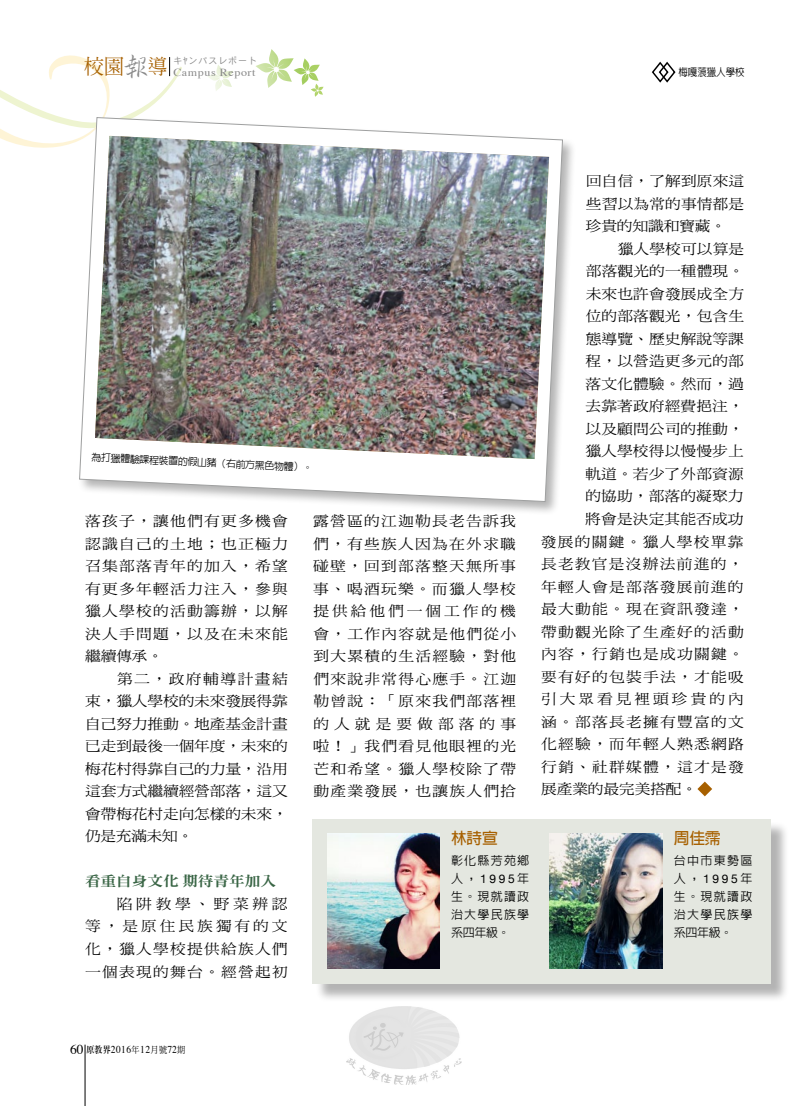
<style>
.page{position:relative;width:808px;height:1106px;background:#fff}
.page>*{position:absolute;margin:0;border:0;box-sizing:border-box;transform-origin:0 0}
.t1{font:700 15.75px "AR Hei B5";letter-spacing:-.01em;color:#a76000}
.t2{font:14.1px/22.5px "DF Ming Std W5";letter-spacing:.08em;color:#000;text-align:justify;scale:1.11 1}
.t3{font:14.1px "DF Ming Std W5";letter-spacing:.005em;color:#000;scale:1.11 1}
.t4{font:14.1px "DF Ming Std W9";letter-spacing:-.01em;color:#396545;scale:1.11 1}
.t5{font:14.1px "DF Ming Std W5";letter-spacing:.185em;color:#000;scale:1.11 1}
.t6{font:14.1px "DF Ming Std W5";letter-spacing:-.01em;color:#000;scale:1.11 1}
.t7{font:500 12px/18px "AR Hei B5";letter-spacing:.105em;color:#000;text-align:justify}
.t8{font:12px "Helvetica Neue";letter-spacing:.22em;color:#000}
.t9{font:10.8px "Times";letter-spacing:.05em;color:#898989;scale:1.11 1}
.t10{font:10.5px "Times";letter-spacing:.05em;color:#000;scale:.9 1}
.t11{font:500 10.5px "AR Hei B5";color:#000;scale:.9 1}
.t12{font:500 10.05px "AR Hei B5";color:#000}
.t13{font:9px "Heisei Kaku Go Std W3";letter-spacing:.1em;color:#898989}
.s1{font-family:"AR Xing Shu B5";font-weight:500;font-size:27.75px}
.s2{font-family:"AR Hei B5";font-weight:500}
.s3{font-size:13.5px}
.s4{font-family:"AR Ming B5";font-weight:800;font-size:9px}
.s5{font-family:"DF Ming Std W5";font-size:9px}
</style>
<div class="page">
<svg style="left:256px;top:49px;width:68px;height:48px"></svg>
<svg style="left:208px;top:65px;width:25px;height:26px"></svg>
<hr style="left:85px;top:1044px;width:1px;height:62px;background:#000">
<svg style="left:0;top:55px;width:182px;height:93px"></svg>
<svg style="left:697px;top:781px;width:15px;height:15px"></svg>
<div style="left:315px;top:821px;width:474px;height:182px;background:#000;opacity:.3"></div>
<div style="left:313px;top:819px;width:458px;height:165px;background:#e4e7e0"></div>
<img style="left:327px;top:833px;width:113px;height:135px">
<img style="left:550px;top:833px;width:112px;height:135px">
<div style="left:78px;top:115px;width:499px;height:400px;background:#000;opacity:.3"></div>
<svg style="left:79px;top:117px;width:484px;height:385px"></svg>
<img style="left:95px;top:136px;width:454px;height:323px">
<svg style="left:651px;top:61px;width:25px;height:22px"></svg>
<img style="left:347px;top:1006px;width:114px;height:78px">
<p class="t9" style="left:84px;top:62px;width:156px"><sup>校園</sup><span class="s1">報</span><sup>導</sup> Campus Report</p>
<p class="t13" style="left:173px;top:55px;width:85px">キﾔンパスレポート</p>
<p class="t11" style="left:678px;top:67px;width:75px">梅嘎蒗獵人學校</p>
<p class="t12" style="left:92px;top:451px;width:223px;rotate:3deg">為打獵體驗課程裝置的假山豬（右前方黑色物體）。</p>
<p class="t2" style="left:85px;top:510px;width:184px">落孩子，讓他們有更多機會認識自己的土地；也正極力召集部落青年的加入，希望有更多年輕活力注入，參與獵人學校的活動籌辦，以解決人手問題，以及在未來能繼續傳承。</p>
<p class="t2" style="left:85px;top:667px;width:184px;text-indent:32px">第二，政府輔導計畫結束，獵人學校的未來發展得靠自己努力推動。地產基金計畫已走到最後一個年度，未來的梅花村得靠自己的力量，沿用這套方式繼續經營部落，這又會帶梅花村走向怎樣的未來，仍是充滿未知。</p>
<p class="t4" style="left:85px;top:873px;width:174px">看重自身文化期待青年加入</p>
<p class="t2" style="left:85px;top:892px;width:184px;text-indent:32px">陷阱教學、野菜辨認等，是原住民族獨有的文化，獵人學校提供給族人們一個表現的舞台。經營起初</p>
<p class="t2" style="left:313px;top:510px;width:184px">露營區的江迦勒長老告訴我們，有些族人因為在外求職碰壁，回到部落整天無所事事、喝酒玩樂。而獵人學校提供給他們一個工作的機會，工作內容就是他們從小到大累積的生活經驗，對他們來說非常得心應手。江迦勒曾說：「原來我們部落裡的人就是要做部落的事啦！」我們看見他眼裡的光芒和希望。獵人學校除了帶動產業發展，也讓族人們拾</p>
<p class="t1" style="left:451px;top:830px;width:48px">林詩宣</p>
<p class="t7" style="left:451px;top:851px;width:80px">彰化縣芳苑鄉</p>
<p class="t8" style="left:451px;top:870px;width:80px"><span class="s2">人，</span>1995<span class="s2">年</span></p>
<p class="t7" style="left:451px;top:887px;width:80px">生。現就讀政治大學民族學系四年級。</p>
<p class="t2" style="left:586px;top:170px;width:144px">回自信，了解到原來這些習以為常的事情都是珍貴的知識和寶藏。</p>
<p class="t3" style="left:618px;top:241px;width:116px">獵人學校可以算是</p>
<p class="t3" style="left:586px;top:264px;width:144px">部落觀光的一種體現。</p>
<p class="t3" style="left:586px;top:286px;width:144px">未來也許會發展成全方</p>
<p class="t3" style="left:586px;top:309px;width:144px">位的部落觀光，包含生</p>
<p class="t3" style="left:586px;top:331px;width:144px">態導覽、歷史解說等課</p>
<p class="t3" style="left:586px;top:354px;width:144px">程，以營造更多元的部</p>
<p class="t2" style="left:586px;top:372px;width:144px">落文化體驗。然而，過</p>
<p class="t3" style="left:585px;top:399px;width:144px">去靠著政府經費挹注，</p>
<p class="t3" style="left:585px;top:421px;width:144px">以及顧問公司的推動，</p>
<p class="t3" style="left:585px;top:444px;width:144px">獵人學校得以慢慢步上</p>
<p class="t3" style="left:585px;top:466px;width:144px">軌道。若少了外部資源</p>
<p class="t3" style="left:585px;top:489px;width:144px">的協助，部落的凝聚力</p>
<p class="t3" style="left:585px;top:511px;width:144px">將會是決定其能否成功</p>
<p class="t2" style="left:541px;top:530px;width:184px">發展的關鍵。獵人學校單靠</p>
<p class="t2" style="left:541px;top:552px;width:184px">長老教官是沒辦法前進的，</p>
<p class="t2" style="left:541px;top:575px;width:184px">年輕人會是部落發展前進的</p>
<p class="t2" style="left:541px;top:597px;width:184px">最大動能。現在資訊發達，</p>
<p class="t2" style="left:541px;top:620px;width:184px">帶動觀光除了生產好的活動</p>
<p class="t2" style="left:541px;top:642px;width:184px">內容，行銷也是成功關鍵。</p>
<p class="t2" style="left:541px;top:665px;width:184px">要有好的包裝手法，才能吸</p>
<p class="t5" style="left:541px;top:691px;width:184px">引大眾看見裡頭珍貴的內</p>
<p class="t2" style="left:541px;top:710px;width:184px">涵。部落長老擁有豐富的文</p>
<p class="t2" style="left:541px;top:732px;width:184px">化經驗，而年輕人熟悉網路</p>
<p class="t2" style="left:541px;top:755px;width:184px">行銷、社群媒體，這才是發</p>
<p class="t6" style="left:541px;top:781px;width:142px">展產業的最完美搭配。</p>
<p class="t1" style="left:674px;top:830px;width:48px">周佳霈</p>
<p class="t7" style="left:674px;top:851px;width:80px">台中市東勢區</p>
<p class="t8" style="left:674px;top:870px;width:80px"><span class="s2">人，</span>1995<span class="s2">年</span></p>
<p class="t7" style="left:674px;top:887px;width:80px">生。現就讀政治大學民族學系四年級。</p>
<p class="t10" style="left:70px;top:1039px;width:129px"><span class="s3">60</span> <span class="s4">原教界</span>2016<span class="s5">年</span>12<span class="s5">月號</span>72<span class="s5">期</span></p>
</div>
